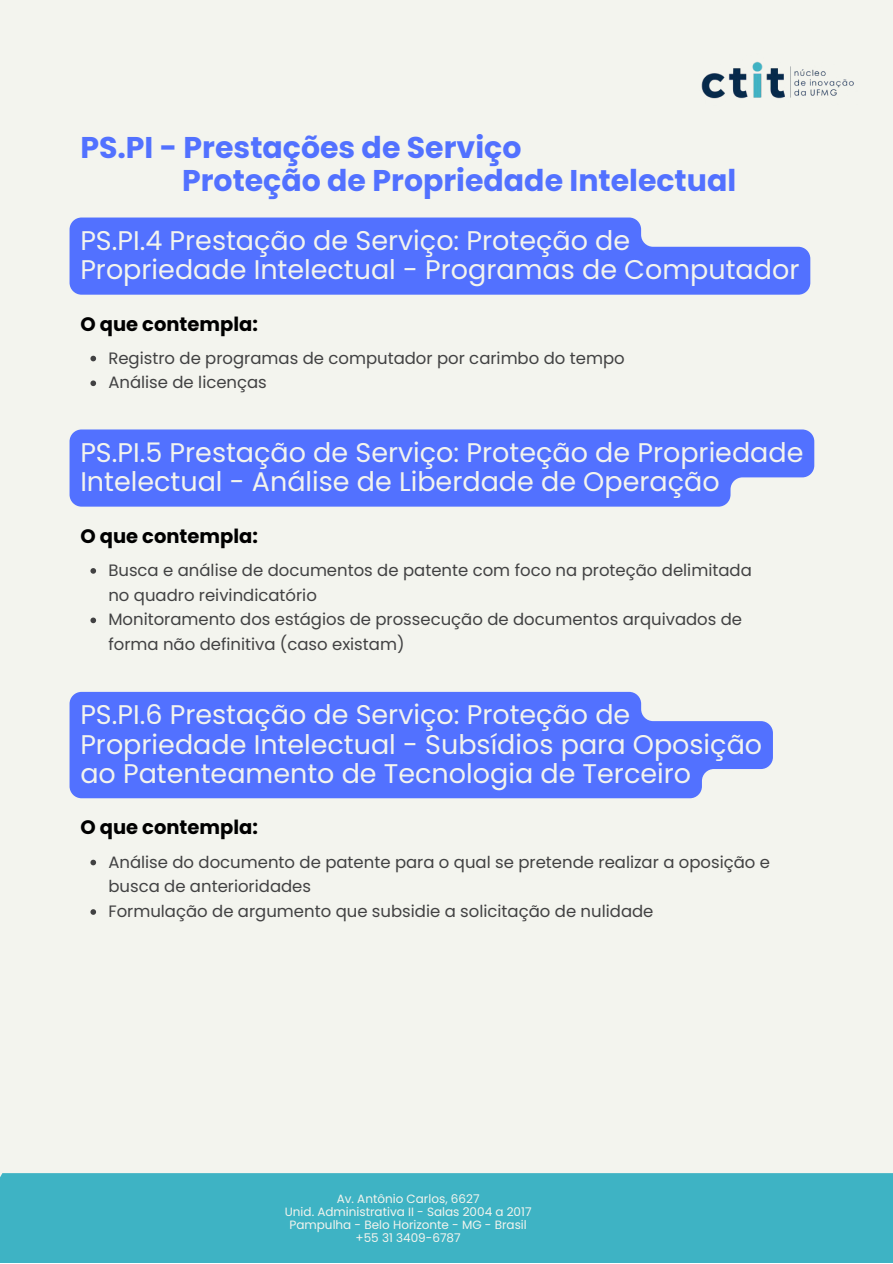
<style>
.page{position:relative;width:893px;height:1264px;background:#fff}
.page>*{position:absolute;margin:0;border:0;box-sizing:border-box;transform-origin:0 0}
.t1{font:700 30px "Poppins";color:#5271ff}
.t2{font:27px/29.2px "Poppins";color:#f3f4ee}
.t3{font:700 19.5px "Poppins";color:#000}
.t4{font:16.5px/24.8px "Poppins";color:#414142}
.t5{font:12px "Poppins";color:#f3f4ee}
</style>
<div class="page">
<div style="left:0;top:0;width:892px;height:1262px;background:#f3f4ee"></div>
<div style="left:0;top:1173px;width:892px;height:89px;background:#3eb3c4"></div>
<img style="left:701px;top:61px;width:153px;height:38px">
<svg style="left:70px;top:217px;width:740px;height:78px;background:#617dfd"></svg>
<svg style="left:90px;top:356px;width:6px;height:5px"></svg>
<svg style="left:90px;top:380px;width:6px;height:6px"></svg>
<div style="left:70px;top:429px;width:744px;height:77px;background:#5271ff"></div>
<svg style="left:90px;top:568px;width:6px;height:5px"></svg>
<svg style="left:90px;top:617px;width:6px;height:6px"></svg>
<svg style="left:70px;top:692px;width:702px;height:106px;background:#5e7afd"></svg>
<svg style="left:90px;top:859px;width:6px;height:6px"></svg>
<svg style="left:90px;top:909px;width:6px;height:5px"></svg>
<p class="t1" style="left:80px;top:127px;width:442px">PS.PI - Prestações de Serviço</p>
<p class="t1" style="left:182px;top:159px;width:555px">Proteção de Propriedade Intelectual</p>
<p class="t2" style="left:80px;top:226px;width:720px">PS.PI.4 Prestação de Serviço: Proteção de<br>Propriedade Intelectual - Programas de Computador</p>
<p class="t3" style="left:80px;top:310px;width:179px">O que contempla:</p>
<p class="t4" style="left:108px;top:345px;width:518px">Registro de programas de computador por carimbo do tempo</p>
<p class="t4" style="left:108px;top:370px;width:160px">Análise de licenças</p>
<p class="t2" style="left:80px;top:438px;width:724px">PS.PI.5 Prestação de Serviço: Proteção de Propriedade<br>Intelectual - Análise de Liberdade de Operação</p>
<p class="t3" style="left:80px;top:522px;width:179px">O que contempla:</p>
<p class="t4" style="left:108px;top:558px;width:645px">Busca e análise de documentos de patente com foco na proteção delimitada no quadro reivindicatório</p>
<p class="t4" style="left:108px;top:607px;width:635px">Monitoramento dos estágios de prossecução de documentos arquivados de forma não definitiva (caso existam)</p>
<p class="t2" style="left:80px;top:700px;width:683px">PS.PI.6 Prestação de Serviço: Proteção de<br>Propriedade Intelectual - Subsídios para Oposição ao Patenteamento de Tecnologia de Terceiro</p>
<p class="t3" style="left:80px;top:813px;width:179px">O que contempla:</p>
<p class="t4" style="left:108px;top:849px;width:663px">Análise do documento de patente para o qual se pretende realizar a oposição e busca de anterioridades</p>
<p class="t4" style="left:108px;top:898px;width:546px">Formulação de argumento que subsidie a solicitação de nulidade</p>
<p class="t5" style="left:337px;top:1190px;width:144px">Av. Antônio Carlos, 6627</p>
<p class="t5" style="left:285px;top:1203px;width:248px">Unid. Administrativa II - Salas 2004 a 2017</p>
<p class="t5" style="left:289px;top:1216px;width:239px">Pampulha - Belo Horizonte - MG - Brasil</p>
<p class="t5" style="left:355px;top:1229px;width:107px">+55 31 3409-6787</p>
</div>
